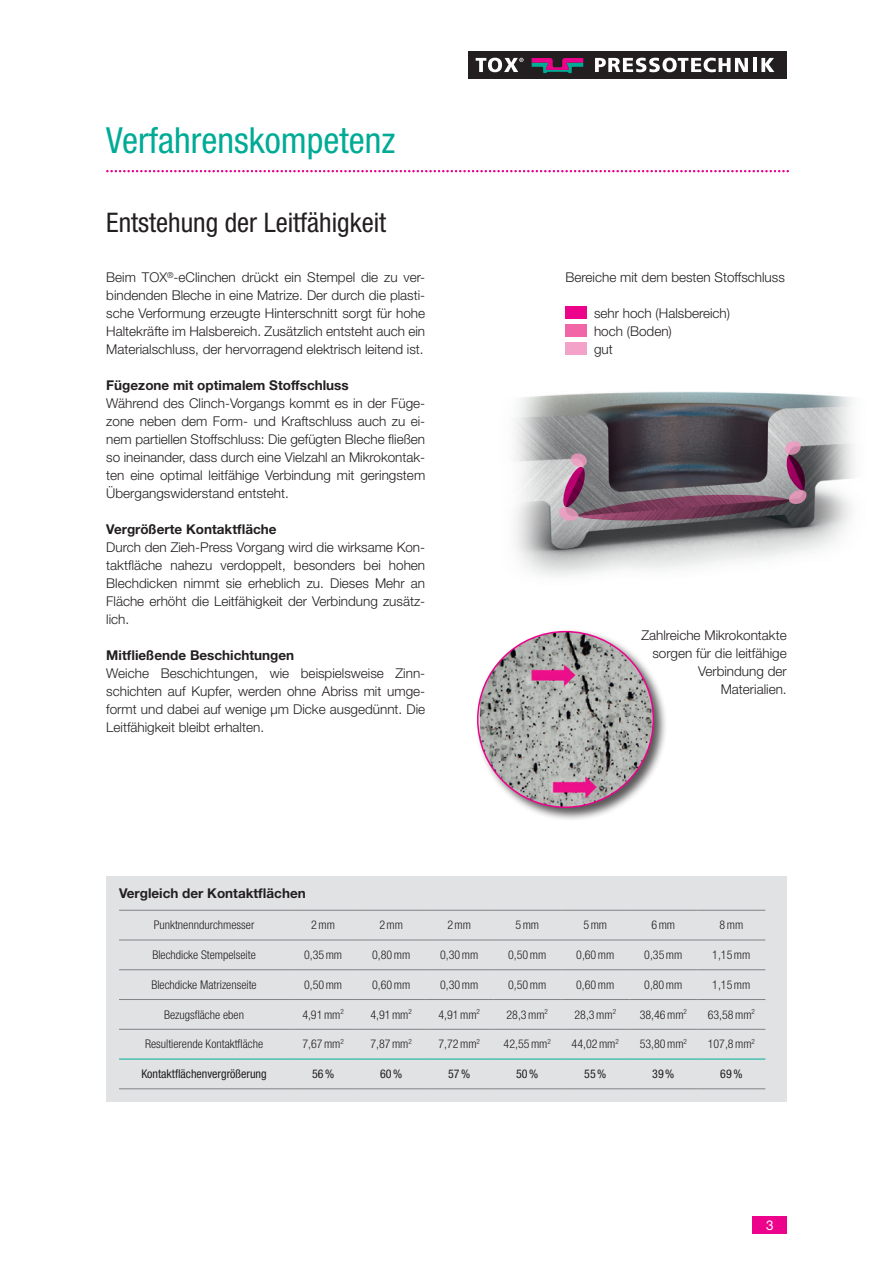
<style>
.page{position:relative;width:893px;height:1263px;background:#fff}
.page>*{position:absolute;margin:0;border:0;box-sizing:border-box;transform-origin:0 0}
.t1{font:condensed 36px "Helvetica Neue LT Std";color:#00ab95}
.t2{font:condensed 27px "Helvetica Neue LT Std";color:#231f20}
.t3{font:300 13.5px/18px "Helvetica Neue LT Std";color:#231f20;text-align:justify}
.t4{font:700 13.5px "Helvetica Neue LT Std";color:#231f20}
.t5{font:13.5px "Helvetica Neue LT Pro";color:#fff}
.t6{font:300 condensed 12px "Helvetica Neue LT Std";color:#231f20}
.t7{font:condensed 12px "Helvetica Neue LT Std";color:#231f20}
</style>
<div class="page">
<div style="left:468px;top:51px;width:319px;height:28px;background:#231f20"></div>
<svg style="left:476px;top:58px;width:48px;height:14px"></svg>
<svg style="left:595px;top:58px;width:153px;height:14px"></svg>
<hr style="left:753px;top:58px;width:3px;height:14px;background:#fff">
<svg style="left:761px;top:58px;width:13px;height:14px"></svg>
<svg style="left:532px;top:58px;width:51px;height:15px"></svg>
<div style="left:753px;top:1216px;width:34px;height:17px;background:#ed028c"></div>
<svg style="left:106px;top:170px;width:683px;height:2px"></svg>
<div style="left:106px;top:876px;width:681px;height:225px;background:#e1e2e4"></div>
<div style="left:566px;top:306px;width:21px;height:13px;background:#ed028c"></div>
<div style="left:566px;top:324px;width:21px;height:13px;background:#f166a7"></div>
<div style="left:566px;top:342px;width:21px;height:13px;background:#f4a3c8"></div>
<img style="left:514px;top:391px;width:340px;height:186px">
<svg style="left:558px;top:440px;width:250px;height:82px"></svg>
<div style="left:475px;top:629px;width:193px;height:193px;background:#231f20;opacity:.75"></div>
<img style="left:480px;top:632px;width:173px;height:175px">
<svg style="left:119px;top:939px;width:646px;height:120px"></svg>
<hr style="left:119px;top:910px;width:170px;height:1px;background:#808285">
<hr style="left:289px;top:910px;width:68px;height:1px;background:#808285">
<hr style="left:357px;top:910px;width:68px;height:1px;background:#808285">
<hr style="left:425px;top:910px;width:68px;height:1px;background:#808285">
<hr style="left:493px;top:910px;width:68px;height:1px;background:#808285">
<hr style="left:561px;top:910px;width:68px;height:1px;background:#808285">
<hr style="left:629px;top:910px;width:68px;height:1px;background:#808285">
<hr style="left:697px;top:910px;width:68px;height:1px;background:#808285">
<hr style="left:119px;top:940px;width:170px;height:1px;background:#808285">
<hr style="left:289px;top:940px;width:68px;height:1px;background:#808285">
<hr style="left:357px;top:940px;width:68px;height:1px;background:#808285">
<hr style="left:425px;top:940px;width:68px;height:1px;background:#808285">
<hr style="left:493px;top:940px;width:68px;height:1px;background:#808285">
<hr style="left:561px;top:940px;width:68px;height:1px;background:#808285">
<hr style="left:629px;top:940px;width:68px;height:1px;background:#808285">
<hr style="left:697px;top:940px;width:68px;height:1px;background:#808285">
<hr style="left:119px;top:969px;width:170px;height:1px;background:#808285">
<hr style="left:289px;top:969px;width:68px;height:1px;background:#808285">
<hr style="left:357px;top:969px;width:68px;height:1px;background:#808285">
<hr style="left:425px;top:969px;width:68px;height:1px;background:#808285">
<hr style="left:493px;top:969px;width:68px;height:1px;background:#808285">
<hr style="left:561px;top:969px;width:68px;height:1px;background:#808285">
<hr style="left:629px;top:969px;width:68px;height:1px;background:#808285">
<hr style="left:697px;top:969px;width:68px;height:1px;background:#808285">
<hr style="left:119px;top:999px;width:170px;height:1px;background:#808285">
<hr style="left:289px;top:999px;width:68px;height:1px;background:#808285">
<hr style="left:357px;top:999px;width:68px;height:1px;background:#808285">
<hr style="left:425px;top:999px;width:68px;height:1px;background:#808285">
<hr style="left:493px;top:999px;width:68px;height:1px;background:#808285">
<hr style="left:561px;top:999px;width:68px;height:1px;background:#808285">
<hr style="left:629px;top:999px;width:68px;height:1px;background:#808285">
<hr style="left:697px;top:999px;width:68px;height:1px;background:#808285">
<hr style="left:119px;top:1029px;width:170px;height:1px;background:#808285">
<hr style="left:289px;top:1029px;width:68px;height:1px;background:#808285">
<hr style="left:357px;top:1029px;width:68px;height:1px;background:#808285">
<hr style="left:425px;top:1029px;width:68px;height:1px;background:#808285">
<hr style="left:493px;top:1029px;width:68px;height:1px;background:#808285">
<hr style="left:561px;top:1029px;width:68px;height:1px;background:#808285">
<hr style="left:629px;top:1029px;width:68px;height:1px;background:#808285">
<hr style="left:697px;top:1029px;width:68px;height:1px;background:#808285">
<hr style="left:119px;top:1088px;width:170px;height:1px;background:#808285">
<hr style="left:289px;top:1088px;width:68px;height:1px;background:#808285">
<hr style="left:357px;top:1088px;width:68px;height:1px;background:#808285">
<hr style="left:425px;top:1088px;width:68px;height:1px;background:#808285">
<hr style="left:493px;top:1088px;width:68px;height:1px;background:#808285">
<hr style="left:561px;top:1088px;width:68px;height:1px;background:#808285">
<hr style="left:629px;top:1088px;width:68px;height:1px;background:#808285">
<hr style="left:697px;top:1088px;width:68px;height:1px;background:#808285">
<hr style="left:119px;top:1059px;width:170px;height:1px;background:#00ab95">
<hr style="left:289px;top:1059px;width:68px;height:1px;background:#00ab95">
<hr style="left:357px;top:1059px;width:68px;height:1px;background:#00ab95">
<hr style="left:425px;top:1059px;width:68px;height:1px;background:#00ab95">
<hr style="left:493px;top:1059px;width:68px;height:1px;background:#00ab95">
<hr style="left:561px;top:1059px;width:68px;height:1px;background:#00ab95">
<hr style="left:629px;top:1059px;width:68px;height:1px;background:#00ab95">
<hr style="left:697px;top:1059px;width:68px;height:1px;background:#00ab95">
<h1 class="t1" style="left:106px;top:120px;width:291px">Verfahrenskompetenz</h1>
<h2 class="t2" style="left:106px;top:207px;width:281px">Entstehung der Leitfähigkeit</h2>
<p class="t3" style="left:106px;top:268px;width:320px">Beim TOX<sup>®</sup>-eClinchen drückt ein Stempel die zu ver&shy;bindenden Bleche in eine Matrize. Der durch die plasti&shy;sche Verformung erzeugte Hinterschnitt sorgt für hohe Haltekräfte im Halsbereich. Zusätzlich entsteht auch ein Materialschluss, der hervorragend elektrisch leitend ist.</p>
<p class="t4" style="left:106px;top:377px;width:244px">Fügezone mit optimalem Stoffschluss</p>
<p class="t3" style="left:106px;top:394px;width:320px">Während des Clinch-Vorgangs kommt es in der Füge&shy;zone neben dem Form- und Kraftschluss auch zu ei&shy;nem partiellen Stoffschluss: Die gefügten Bleche fließen so ineinander, dass durch eine Vielzahl an Mikrokontak&shy;ten eine optimal leitfähige Verbindung mit geringstem Übergangswiderstand entsteht.</p>
<p class="t4" style="left:106px;top:521px;width:172px">Vergrößerte Kontaktfläche</p>
<p class="t3" style="left:106px;top:538px;width:320px">Durch den Zieh-Press Vorgang wird die wirksame Kon&shy;taktfläche nahezu verdoppelt, besonders bei hohen Blechdicken nimmt sie erheblich zu. Dieses Mehr an Fläche erhöht die Leitfähigkeit der Verbindung zusätz&shy;lich.</p>
<p class="t4" style="left:106px;top:647px;width:189px">Mitfließende Beschichtungen</p>
<p class="t3" style="left:106px;top:664px;width:320px">Weiche Beschichtungen, wie beispielsweise Zinn&shy;schichten auf Kupfer, werden ohne Abriss mit umge&shy;formt und dabei auf wenige μm Dicke ausgedünnt. Die Leitfähigkeit bleibt erhalten.</p>
<p class="t3" style="left:566px;top:268px;width:221px">Bereiche mit dem besten Stoffschluss</p>
<p class="t3" style="left:594px;top:304px;width:138px;text-align:left">sehr hoch (Halsbereich) hoch (Boden)<br>gut</p>
<p class="t3" style="left:641px;top:626px;width:147px;text-align:right">Zahlreiche Mikrokontakte sorgen für die leitfähige<br>Verbindung der<br>Materialien.</p>
<p class="t4" style="left:119px;top:885px;width:188px">Vergleich der Kontaktflächen</p>
<p class="t6" style="left:154px;top:918px;width:102px">Punktnenndurchmesser</p>
<p class="t6" style="left:311px;top:918px;width:25px">2mm</p>
<p class="t6" style="left:379px;top:918px;width:25px">2mm</p>
<p class="t6" style="left:447px;top:918px;width:25px">2mm</p>
<p class="t6" style="left:515px;top:918px;width:25px">5mm</p>
<p class="t6" style="left:583px;top:918px;width:25px">5mm</p>
<p class="t6" style="left:651px;top:918px;width:25px">6mm</p>
<p class="t6" style="left:719px;top:918px;width:25px">8mm</p>
<p class="t6" style="left:152px;top:948px;width:105px">Blechdicke Stempelseite</p>
<p class="t6" style="left:304px;top:948px;width:40px">0,35mm</p>
<p class="t6" style="left:372px;top:948px;width:40px">0,80mm</p>
<p class="t6" style="left:440px;top:948px;width:40px">0,30mm</p>
<p class="t6" style="left:508px;top:948px;width:40px">0,50mm</p>
<p class="t6" style="left:576px;top:948px;width:40px">0,60mm</p>
<p class="t6" style="left:644px;top:948px;width:40px">0,35mm</p>
<p class="t6" style="left:712px;top:948px;width:40px">1,15mm</p>
<p class="t6" style="left:151px;top:978px;width:107px">Blechdicke Matrizenseite</p>
<p class="t6" style="left:304px;top:978px;width:40px">0,50mm</p>
<p class="t6" style="left:372px;top:978px;width:40px">0,60mm</p>
<p class="t6" style="left:440px;top:978px;width:40px">0,30mm</p>
<p class="t6" style="left:508px;top:978px;width:40px">0,50mm</p>
<p class="t6" style="left:576px;top:978px;width:40px">0,60mm</p>
<p class="t6" style="left:644px;top:978px;width:40px">0,80mm</p>
<p class="t6" style="left:712px;top:978px;width:40px">1,15mm</p>
<p class="t6" style="left:164px;top:1007px;width:81px">Bezugsfläche eben</p>
<p class="t6" style="left:302px;top:1007px;width:43px">4,91mm<sup>2</sup></p>
<p class="t6" style="left:370px;top:1007px;width:43px">4,91mm<sup>2</sup></p>
<p class="t6" style="left:438px;top:1007px;width:43px">4,91mm<sup>2</sup></p>
<p class="t6" style="left:506px;top:1007px;width:43px">28,3mm<sup>2</sup></p>
<p class="t6" style="left:574px;top:1007px;width:43px">28,3mm<sup>2</sup></p>
<p class="t6" style="left:640px;top:1007px;width:49px">38,46mm<sup>2</sup></p>
<p class="t6" style="left:708px;top:1007px;width:49px">63,58mm<sup>2</sup></p>
<p class="t6" style="left:145px;top:1037px;width:120px">Resultierende Kontaktfläche</p>
<p class="t6" style="left:302px;top:1037px;width:43px">7,67mm<sup>2</sup></p>
<p class="t6" style="left:370px;top:1037px;width:43px">7,87mm<sup>2</sup></p>
<p class="t6" style="left:438px;top:1037px;width:43px">7,72mm<sup>2</sup></p>
<p class="t6" style="left:504px;top:1037px;width:49px">42,55mm<sup>2</sup></p>
<p class="t6" style="left:572px;top:1037px;width:49px">44,02mm<sup>2</sup></p>
<p class="t6" style="left:640px;top:1037px;width:49px">53,80mm<sup>2</sup></p>
<p class="t6" style="left:708px;top:1037px;width:49px">107,8mm<sup>2</sup></p>
<p class="t7" style="left:141px;top:1067px;width:127px">Kontaktflächenvergrößerung</p>
<p class="t7" style="left:312px;top:1067px;width:24px">56%</p>
<p class="t7" style="left:380px;top:1067px;width:24px">60%</p>
<p class="t7" style="left:448px;top:1067px;width:24px">57%</p>
<p class="t7" style="left:516px;top:1067px;width:24px">50%</p>
<p class="t7" style="left:584px;top:1067px;width:24px">55%</p>
<p class="t7" style="left:652px;top:1067px;width:24px">39%</p>
<p class="t7" style="left:720px;top:1067px;width:24px">69%</p>
<p class="t5" style="left:766px;top:1217px;width:9px">3</p>
</div>
